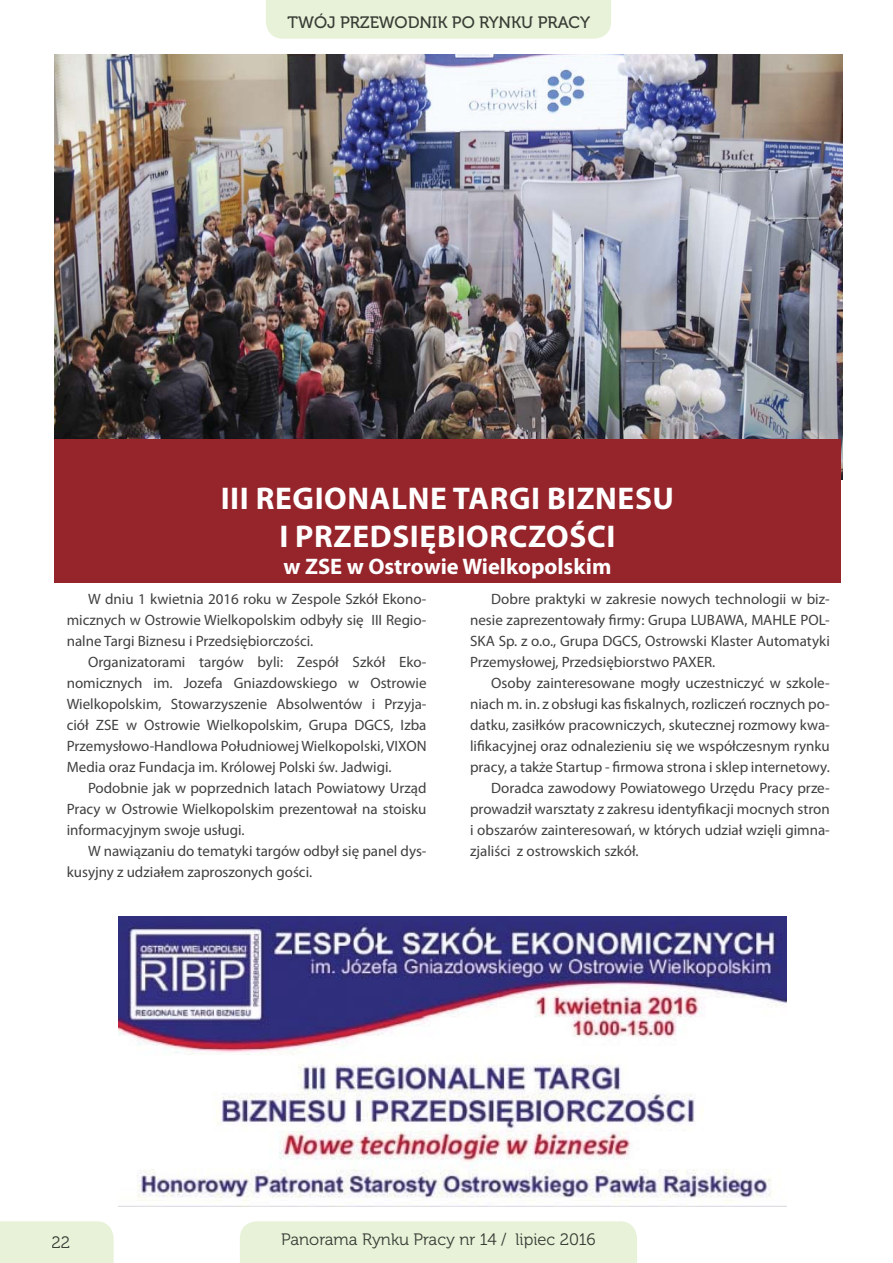
<style>
.page{position:relative;width:893px;height:1263px;background:#fff}
.page>*{position:absolute;margin:0;border:0;box-sizing:border-box;transform-origin:0 0}
.t1{font:700 31.5px/37.8px "Myriad Pro";letter-spacing:.02em;color:#fff;text-align:center}
.t2{font:700 22.5px "Myriad Pro";color:#fff}
.t3{font:19.5px "Museo 300";color:#231f20}
.t4{font:16.5px "Museo 300";color:#383d36}
.t5{font:16.5px "Museo 500";color:#383d36}
.t6{font:15px/21px "Myriad Pro";color:#404041;text-align:justify}
</style>
<div class="page">
<div style="left:240px;top:1221px;width:397px;height:42px;background:#e8f2d8"></div>
<div style="left:266px;top:0;width:345px;height:39px;background:#e8f2d8"></div>
<div style="left:0;top:1221px;width:114px;height:42px;background:#e8f2d8"></div>
<div style="left:282px;top:1232px;width:313px;height:16px;background:#e8f2d8"></div>
<div style="left:288px;top:14px;width:302px;height:15px;background:#e8f2d8"></div>
<div style="left:52px;top:1236px;width:17px;height:12px;background:#e8f2d8"></div>
<img style="left:54px;top:54px;width:789px;height:425px">
<div style="left:54px;top:440px;width:787px;height:143px;background:#95242b"></div>
<img style="left:118px;top:916px;width:668px;height:290px">
<p class="t5" style="left:288px;top:13px;width:304px">TWÓJ PRZEWODNIK PO RYNKU PRACY</p>
<h1 class="t1" style="left:221px;top:483px;width:455px">III REGIONALNE TARGI BIZNESU<br>I PRZEDSIĘBIORCZOŚCI</h1>
<h2 class="t2" style="left:283px;top:558px;width:329px">w ZSE w Ostrowie Wielkopolskim</h2>
<p class="t6" style="left:67px;top:590px;width:361px;text-indent:21px">W dniu 1 kwietnia 2016 roku w Zespole Szkół Ekono&shy;micznych w Ostrowie Wielkopolskim odbyły się III Regio&shy;nalne Targi Biznesu i Przedsiębiorczości.</p>
<p class="t6" style="left:67px;top:653px;width:361px;text-indent:21px">Organizatorami targów byli: Zespół Szkół Eko&shy;nomicznych im. Jozefa Gniazdowskiego w Ostrowie Wielkopolskim, Stowarzyszenie Absolwentów i Przyja&shy;ciół ZSE w Ostrowie Wielkopolskim, Grupa DGCS, Izba Przemysłowo-Handlowa Południowej Wielkopolski, VIXON Media oraz Fundacja im. Królowej Polski św. Jadwigi.</p>
<p class="t6" style="left:67px;top:779px;width:361px;text-indent:21px">Podobnie jak w poprzednich latach Powiatowy Urząd Pracy w Ostrowie Wielkopolskim prezentował na stoisku informacyjnym swoje usługi.</p>
<p class="t6" style="left:67px;top:842px;width:361px;text-indent:21px">W nawiązaniu do tematyki targów odbył się panel dys&shy;kusyjny z udziałem zaproszonych gości.</p>
<p class="t6" style="left:470px;top:590px;width:361px;text-indent:21px">Dobre praktyki w zakresie nowych technologii w biz&shy;nesie zaprezentowały firmy: Grupa LUBAWA, MAHLE POL-SKA Sp. z o.o., Grupa DGCS, Ostrowski Klaster Automatyki Przemysłowej, Przedsiębiorstwo PAXER.</p>
<p class="t6" style="left:491px;top:674px;width:340px">Osoby zainteresowane mogły uczestniczyć w szkole-</p>
<p class="t6" style="left:470px;top:695px;width:361px">niach m. in. z obsługi kas fiskalnych, rozliczeń rocznych po-</p>
<p class="t6" style="left:470px;top:716px;width:361px">datku, zasiłków pracowniczych, skutecznej rozmowy kwa-</p>
<p class="t6" style="left:470px;top:737px;width:361px">lifikacyjnej oraz odnalezieniu się we współczesnym rynku</p>
<p class="t6" style="left:470px;top:758px;width:361px">pracy, a także Startup - firmowa strona i sklep internetowy.</p>
<p class="t6" style="left:491px;top:779px;width:340px">Doradca zawodowy Powiatowego Urzędu Pracy prze-</p>
<p class="t6" style="left:470px;top:800px;width:361px">prowadził warsztaty z zakresu identyfikacji mocnych stron</p>
<p class="t6" style="left:470px;top:821px;width:361px">i obszarów zainteresowań, w których udział wzięli gimna-</p>
<p class="t6" style="left:470px;top:842px;width:170px">zjaliści z ostrowskich szkół.</p>
<h3 class="t3" style="left:51px;top:1229px;width:23px">22</h3>
<p class="t4" style="left:281px;top:1229px;width:316px">Panorama Rynku Pracy nr 14 / lipiec 2016</p>
<p class="t4" style="left:51px;top:1232px;width:20px">22</p>
</div>
